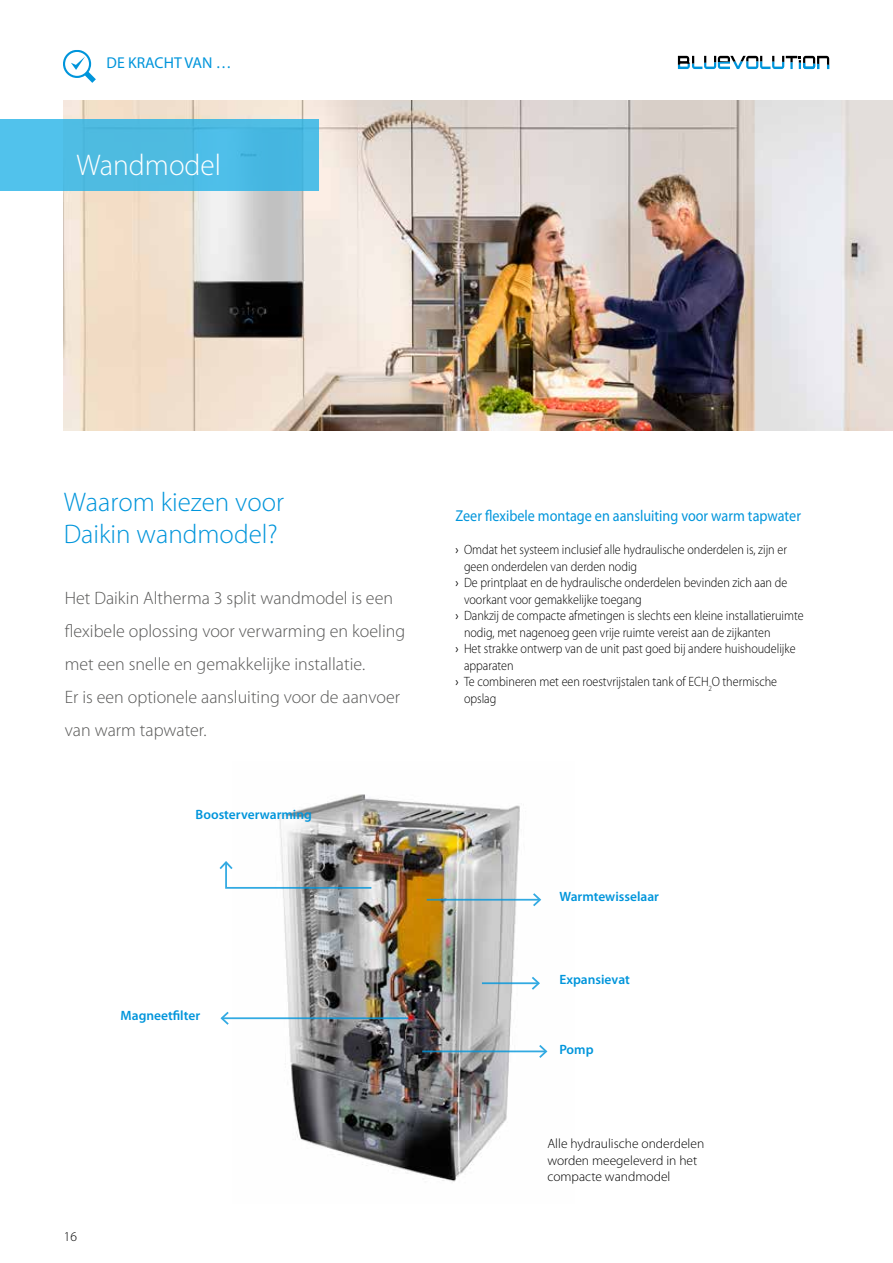
<style>
.page{position:relative;width:893px;height:1263px;background:#fff}
.page>*{position:absolute;margin:0;border:0;box-sizing:border-box;transform-origin:0 0}
.t1{font:300 30px "Myriad Pro";color:#fff}
.t2{font:300 27px/31.5px "Myriad Pro";color:#0095db}
.t3{font:300 18px/33px "Myriad Pro";color:#575756}
.t4{font:15.75px "Myriad Pro";color:#0095db;scale:.9 1}
.t5{font:15.75px "Myriad Pro";color:#0095db}
.t6{font:300 13.5px "Myriad Pro";color:#000;scale:.9 1}
.t7{font:300 13.5px/16.5px "Myriad Pro";color:#000}
.t8{font:600 13.5px "Myriad Pro";color:#0095db}
.s1{font-weight:400}
</style>
<div class="page">
<img style="left:64px;top:100px;width:829px;height:331px">
<svg style="left:63px;top:50px;width:33px;height:33px"></svg>
<div style="left:0;top:120px;width:319px;height:71px;background:#4ebbe2"></div>
<img style="left:232px;top:794px;width:305px;height:388px">
<hr style="left:427px;top:899px;width:113px;height:2px;background:#0095db">
<svg style="left:531px;top:892px;width:11px;height:16px"></svg>
<hr style="left:482px;top:982px;width:57px;height:2px;background:#0095db">
<svg style="left:530px;top:975px;width:10px;height:16px"></svg>
<svg style="left:219px;top:860px;width:154px;height:30px"></svg>
<hr style="left:422px;top:1050px;width:124px;height:2px;background:#0095db">
<svg style="left:537px;top:1045px;width:11px;height:13px"></svg>
<svg style="left:678px;top:56px;width:151px;height:13px"></svg>
<hr style="left:222px;top:1017px;width:186px;height:2px;background:#0095db">
<svg style="left:220px;top:1011px;width:11px;height:14px"></svg>
<p class="t5" style="left:107px;top:53px;width:127px">DE KRACHT VAN …</p>
<h1 class="t1" style="left:77px;top:148px;width:146px">Wandmodel</h1>
<h2 class="t2" style="left:64px;top:487px;width:222px">Waarom kiezen voor<br>Daikin wandmodel?</h2>
<h3 class="t3" style="left:65px;top:581px;width:342px">Het Daikin Altherma 3 split wandmodel is een flexibele oplossing voor verwarming en koeling met een snelle en gemakkelijke installatie.<br>Er is een optionele aansluiting voor de aanvoer van warm tapwater.</h3>
<p class="t8" style="left:196px;top:806px;width:118px">Boosterverwarming</p>
<p class="t8" style="left:121px;top:1007px;width:81px">Magneetfilter</p>
<p class="t7" style="left:64px;top:1228px;width:15px">16</p>
<p class="t4" style="left:455px;top:506px;width:385px">Zeer flexibele montage en aansluiting voor warm tapwater</p>
<p class="t6" style="left:455px;top:542px;width:370px"><span class="s1">›</span> Omdat het systeem inclusief alle hydraulische onderdelen is, zijn er</p>
<p class="t6" style="left:464px;top:559px;width:194px">geen onderdelen van derden nodig</p>
<p class="t6" style="left:455px;top:575px;width:370px"><span class="s1">›</span> De printplaat en de hydraulische onderdelen bevinden zich aan de</p>
<p class="t6" style="left:464px;top:592px;width:199px">voorkant voor gemakkelijke toegang</p>
<p class="t6" style="left:455px;top:608px;width:388px"><span class="s1">›</span> Dankzij de compacte afmetingen is slechts een kleine installatieruimte</p>
<p class="t6" style="left:464px;top:625px;width:342px">nodig, met nagenoeg geen vrije ruimte vereist aan de zijkanten</p>
<p class="t6" style="left:455px;top:641px;width:379px"><span class="s1">›</span> Het strakke ontwerp van de unit past goed bij andere huishoudelijke</p>
<p class="t6" style="left:464px;top:658px;width:57px">apparaten</p>
<p class="t6" style="left:455px;top:674px;width:359px"><span class="s1">›</span> Te combineren met een roestvrijstalen tank of ECH<sub>2</sub>O thermische</p>
<p class="t6" style="left:464px;top:691px;width:38px">opslag</p>
<p class="t8" style="left:559px;top:888px;width:101px">Warmtewisselaar</p>
<p class="t8" style="left:559px;top:971px;width:72px">Expansievat</p>
<p class="t8" style="left:559px;top:1041px;width:36px">Pomp</p>
<p class="t7" style="left:547px;top:1135px;width:158px">Alle hydraulische onderdelen worden meegeleverd in het compacte wandmodel</p>
</div>
